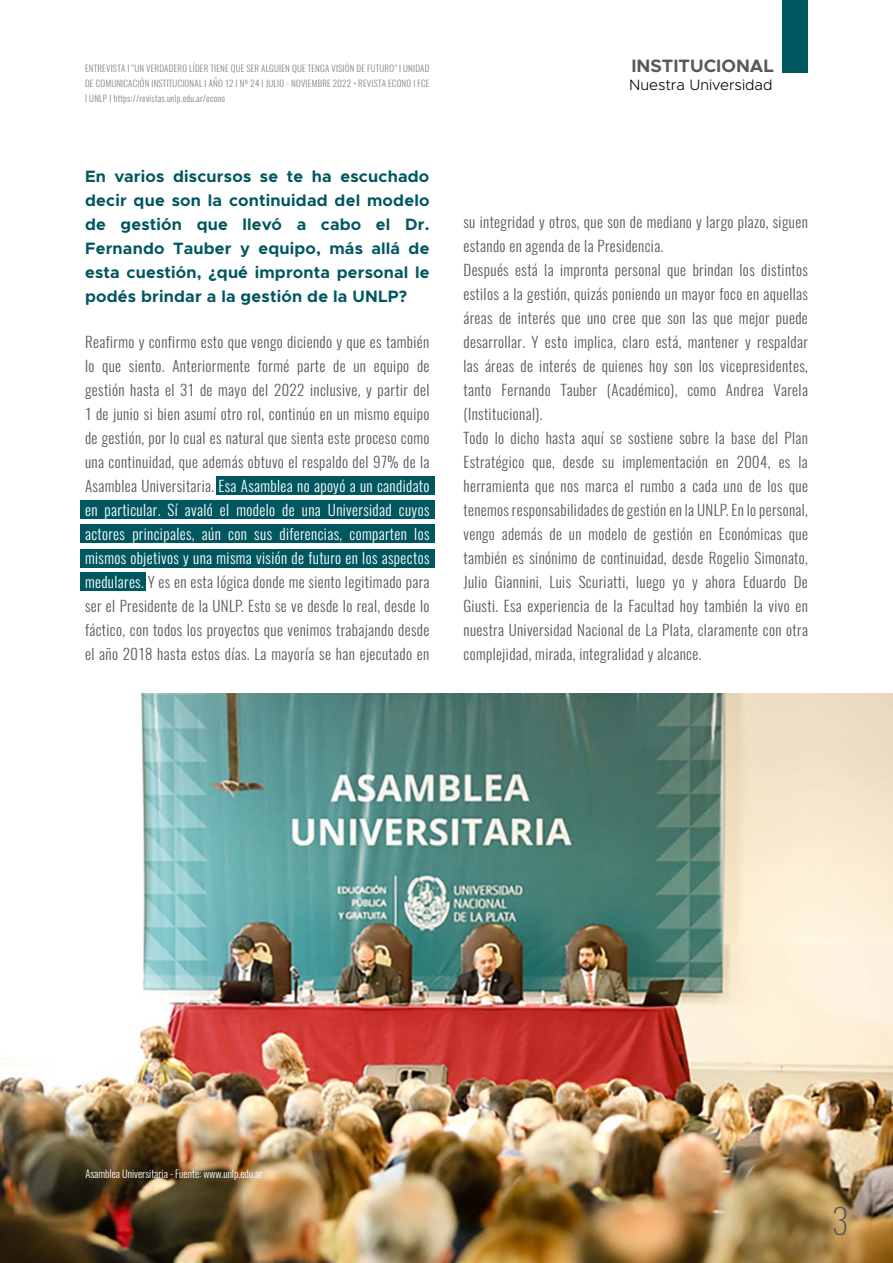
<style>
.page{position:relative;width:893px;height:1263px;background:#fff}
.page>*{position:absolute;margin:0;border:0;box-sizing:border-box;transform-origin:0 0}
.t1{font:200 34.5px "Oswald";color:#58595b}
.t2{font:700 18px "Metropolis";color:#58595b}
.t3{font:700 16.5px/24px "Metropolis";letter-spacing:.01em;color:#00575f;text-align:justify}
.t4{font:300 15px/24px "Oswald";letter-spacing:.025em;color:#58595b;text-align:justify}
.t5{font:300 15px "Metropolis";color:#000}
.t6{font:300 10.5px "Oswald";color:#fff}
.t7{font:300 9px/15px "Oswald";letter-spacing:.025em;color:#808285;text-align:justify}
.s1{color:#fff}
</style>
<div class="page">
<div style="left:782px;top:0;width:26px;height:72px;background:#00575f"></div>
<div style="left:216px;top:476px;width:219px;height:19px;background:#00575f"></div>
<div style="left:80px;top:549px;width:355px;height:19px;background:#00575f"></div>
<div style="left:80px;top:572px;width:65px;height:19px;background:#00575f"></div>
<div style="left:81px;top:500px;width:354px;height:19px;background:#00575f"></div>
<div style="left:80px;top:524px;width:355px;height:19px;background:#00575f"></div>
<img style="left:0;top:693px;width:893px;height:570px">
<p class="t7" style="left:85px;top:60px;width:346px">ENTREVISTA I “UN VERDADERO LÍDER TIENE QUE SER ALGUIEN QUE TENGA VISIÓN DE FUTURO” I UNIDAD DE COMUNICACIÓN INSTITUCIONAL I AÑO 12 I Nº 24 I JULIO - NOVIEMBRE 2022 • REVISTA ECONO I FCE I UNLP I https://revistas.unlp.edu.ar/econo</p>
<p class="t3" style="left:85px;top:165px;width:346px">En varios discursos se te ha escuchado decir que son la continuidad del modelo de gestión que llevó a cabo el Dr.<br>Fernando Tauber y equipo, más allá de esta cuestión, ¿qué impronta personal le podés brindar a la gestión de la UNLP?</p>
<p class="t4" style="left:85px;top:328px;width:346px">Reafirmo y confirmo esto que vengo diciendo y que es también lo que siento. Anteriormente formé parte de un equipo de gestión hasta el 31 de mayo del 2022 inclusive, y partir del 1 de junio si bien asumí otro rol, continúo en un mismo equipo de gestión, por lo cual es natural que sienta este proceso como una continuidad, que además obtuvo el respaldo del 97% de la Asamblea Universitaria. <span class="s1">Esa Asamblea no apoyó a un candidato en particular. Sí avaló el modelo de una Universidad cuyos actores principales, aún con sus diferencias, comparten los mismos objetivos y una misma visión de futuro en los aspectos medulares.</span> Y es en esta lógica donde me siento legitimado para ser el Presidente de la UNLP. Esto se ve desde lo real, desde lo fáctico, con todos los proyectos que venimos trabajando desde el año 2018 hasta estos días. La mayoría se han ejecutado en</p>
<p class="t2" style="left:631px;top:55px;width:144px">INSTITUCIONAL</p>
<p class="t5" style="left:629px;top:75px;width:145px">Nuestra Universidad</p>
<p class="t4" style="left:463px;top:209px;width:346px;text-align:left">su integridad y otros, que son de mediano y largo plazo, siguen estando en agenda de la Presidencia.<br>Después está la impronta personal que brindan los distintos estilos a la gestión, quizás poniendo un mayor foco en aquellas áreas de interés que uno cree que son las que mejor puede desarrollar. Y esto implica, claro está, mantener y respaldar las áreas de interés de quienes hoy son los vicepresidentes, tanto Fernando Tauber (Académico), como Andrea Varela (Institucional).<br>Todo lo dicho hasta aquí se sostiene sobre la base del Plan Estratégico que, desde su implementación en 2004, es la herramienta que nos marca el rumbo a cada uno de los que tenemos responsabilidades de gestión en la UNLP. En lo personal, vengo además de un modelo de gestión en Económicas que también es sinónimo de continuidad, desde Rogelio Simonato, Julio Giannini, Luis Scuriatti, luego yo y ahora Eduardo De Giusti. Esa experiencia de la Facultad hoy también la vivo en nuestra Universidad Nacional de La Plata, claramente con otra complejidad, mirada, integralidad y alcance.</p>
<p class="t6" style="left:85px;top:1165px;width:178px">Asamblea Universitaria - Fuente: www.unlp.edu.ar</p>
<h1 class="t1" style="left:832px;top:1190px;width:18px">3</h1>
</div>
